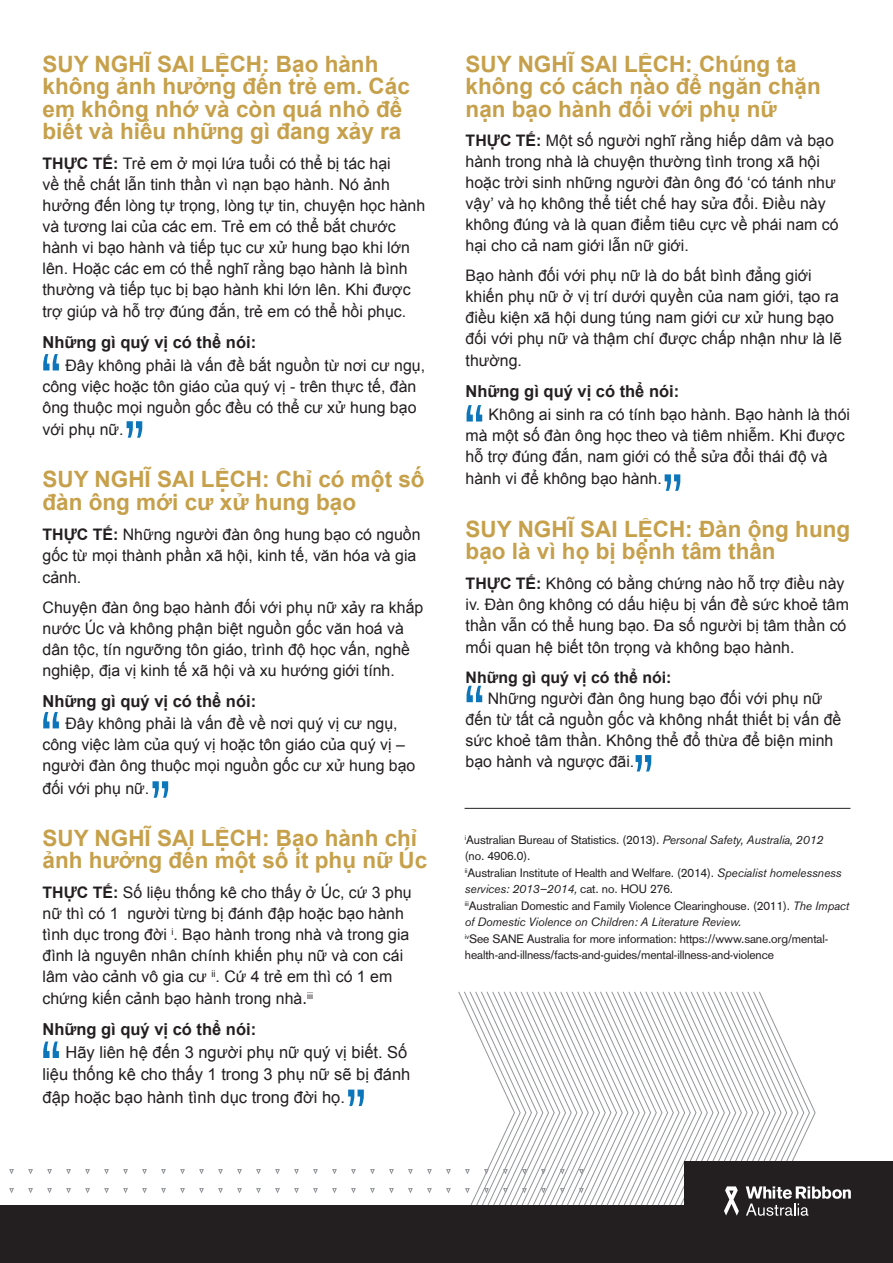
<style>
.page{position:relative;width:893px;height:1263px;background:#fff}
.page>*{position:absolute;margin:0;border:0;box-sizing:border-box;transform-origin:0 0}
.t1{font:61.5px "Akzidenz Grotesk";color:#0d76bb}
.t2{font:700 22.5px/22.5px "Arial";color:#c6a04a}
.t3{font:16.5px "Arial";color:#231f20}
.t4{font:700 16.5px "Arial";color:#231f20}
.t5{font:15.9px/21px "Arial";color:#231f20}
.t6{font:700 15.9px "Arial";color:#231f20}
.t7{font:12px/16.5px "Akzidenz Grotesk";letter-spacing:-.01em;color:#231f20}
.s1{font-weight:700}
.s2{font-family:"Akzidenz Grotesk";font-size:16.5px}
.s3{font-family:"Akzidenz Grotesk BQ";font-style:italic}
</style>
<div class="page">
<svg style="left:458px;top:991px;width:357px;height:214px"></svg>
<svg style="left:9px;top:1169px;width:574px;height:36px"></svg>
<div style="left:684px;top:1161px;width:209px;height:71px;background:#231f20"></div>
<div style="left:0;top:1205px;width:893px;height:58px;background:#231f20"></div>
<svg style="left:746px;top:1186px;width:105px;height:30px"></svg>
<svg style="left:724px;top:1186px;width:15px;height:29px"></svg>
<hr style="left:465px;top:808px;width:385px;height:1px;background:#231f20">
<p class="t2" style="left:43px;top:53px;width:369px">SUY NGHĨ SAI LỆCH: Bạo hành không ảnh hưởng đến trẻ em. Các em không nhớ và còn quá nhỏ để biết và hiểu những gì đang xảy ra</p>
<p class="t5" style="left:43px;top:153px;width:384px"><span class="s1">THỰC TẾ:</span> Trẻ em ở mọi lứa tuổi có thể bị tác hại<br>về thể chất lẫn tinh thần vì nạn bạo hành. Nó ảnh hưởng đến lòng tự trọng, lòng tự tin, chuyện học hành và tương lai của các em. Trẻ em có thể bắt chước hành vi bạo hành và tiếp tục cư xử hung bạo khi lớn lên. Hoặc các em có thể nghĩ rằng bạo hành là bình thường và tiếp tục bị bạo hành khi lớn lên. Khi được</p>
<p class="t5" style="left:43px;top:301px;width:365px">trợ giúp và hỗ trợ đúng đắn, trẻ em có thể hồi phục.</p>
<p class="t4" style="left:43px;top:331px;width:215px">Những gì quý vị có thể nói:</p>
<p class="t5" style="left:43px;top:355px;width:384px;text-indent:23px">Đây không phải là vấn đề bắt nguồn từ nơi cư ngụ, công việc hoặc tôn giáo của quý vị - trên thực tế, đàn ông thuộc mọi nguồn gốc đều có thể cư xử hung bạo</p>
<p class="t5" style="left:43px;top:419px;width:83px">với phụ nữ.</p>
<p class="t2" style="left:43px;top:469px;width:384px">SUY NGHĨ SAI LỆCH: Chỉ có một số đàn ông mới cư xử hung bạo</p>
<p class="t5" style="left:43px;top:524px;width:380px"><span class="s1">THỰC TẾ:</span> Những người đàn ông hung bạo có nguồn gốc từ mọi thành phần xã hội, kinh tế, văn hóa và gia</p>
<p class="t5" style="left:43px;top:567px;width:40px">cảnh.</p>
<p class="t5" style="left:43px;top:597px;width:382px">Chuyện đàn ông bạo hành đối với phụ nữ xảy ra khắp nước Úc và không phận biệt nguồn gốc văn hoá và dân tộc, tín ngưỡng tôn giáo, trình độ học vấn, nghề nghiệp, địa vị kinh tế xã hội và xu hướng giới tính.</p>
<p class="t4" style="left:43px;top:690px;width:215px">Những gì quý vị có thể nói:</p>
<p class="t5" style="left:43px;top:713px;width:374px;text-indent:23px">Đây không phải là vấn đề về nơi quý vị cư ngụ, công việc làm của quý vị hoặc tôn giáo của quý vị – người đàn ông thuộc mọi nguồn gốc cư xử hung bạo</p>
<p class="t5" style="left:43px;top:778px;width:108px">đối với phụ nữ.</p>
<p class="t2" style="left:43px;top:827px;width:386px">SUY NGHĨ SAI LỆCH: Bạo hành chỉ ảnh hưởng đến một số ít phụ nữ Úc</p>
<p class="t5" style="left:43px;top:882px;width:371px"><span class="s1">THỰC TẾ:</span> Số liệu thống kê cho thấy ở Úc, cứ 3 phụ nữ thì có 1 người từng bị đánh đập hoặc bạo hành tình dục trong đời <sup>i</sup>. Bạo hành trong nhà và trong gia đình là nguyên nhân chính khiến phụ nữ và con cái lâm vào cảnh vô gia cư <sup>ii</sup>. Cứ 4 trẻ em thì có 1 em</p>
<p class="t5" style="left:43px;top:988px;width:272px">chứng kiến cảnh bạo hành trong nhà<span class="s2">.</span><sup>iii</sup></p>
<p class="t4" style="left:43px;top:1018px;width:215px">Những gì quý vị có thể nói:</p>
<p class="t3" style="left:65px;top:1041px;width:343px">Hãy liên hệ đến 3 người phụ nữ quý vị biết. Số</p>
<p class="t3" style="left:43px;top:1064px;width:369px">liệu thống kê cho thấy 1 trong 3 phụ nữ sẽ bị đánh</p>
<p class="t3" style="left:43px;top:1086px;width:304px">đập hoặc bạo hành tình dục trong đời họ.</p>
<p class="t1" style="left:39px;top:340px;width:25px">“</p>
<p class="t1" style="left:122px;top:407px;width:25px">”</p>
<p class="t1" style="left:39px;top:698px;width:25px">“</p>
<p class="t1" style="left:148px;top:767px;width:25px">”</p>
<p class="t1" style="left:39px;top:1027px;width:25px">“</p>
<p class="t1" style="left:344px;top:1076px;width:25px">”</p>
<p class="t2" style="left:466px;top:53px;width:357px">SUY NGHĨ SAI LỆCH: Chúng ta không có cách nào để ngăn chặn nạn bạo hành đối với phụ nữ</p>
<p class="t5" style="left:466px;top:130px;width:374px"><span class="s1">THỰC TẾ:</span> Một số người nghĩ rằng hiếp dâm và bạo hành trong nhà là chuyện thường tình trong xã hội hoặc trời sinh những người đàn ông đó ‘có tánh như vậy’ và họ không thể tiết chế hay sửa đổi. Điều này không đúng và là quan điểm tiêu cực về phái nam có hại cho cả nam giới lẫn nữ giới.</p>
<p class="t5" style="left:466px;top:265px;width:378px">Bạo hành đối với phụ nữ là do bất bình đẳng giới khiến phụ nữ ở vị trí dưới quyền của nam giới, tạo ra điều kiện xã hội dung túng nam giới cư xử hung bạo đối với phụ nữ và thậm chí được chấp nhận như là lẽ</p>
<p class="t5" style="left:466px;top:350px;width:58px">thường.</p>
<p class="t4" style="left:466px;top:380px;width:215px">Những gì quý vị có thể nói:</p>
<p class="t5" style="left:466px;top:404px;width:386px;text-indent:23px">Không ai sinh ra có tính bạo hành. Bạo hành là thói mà một số đàn ông học theo và tiêm nhiễm. Khi được hỗ trợ đúng đắn, nam giới có thể sửa đổi thái độ và</p>
<p class="t5" style="left:466px;top:468px;width:198px">hành vi để không bạo hành.</p>
<p class="t2" style="left:466px;top:518px;width:386px">SUY NGHĨ SAI LỆCH: Đàn ông hung bạo là vì họ bị bệnh tâm thần</p>
<p class="t5" style="left:466px;top:573px;width:385px"><span class="s1">THỰC TẾ:</span> Không có bằng chứng nào hỗ trợ điều này iv. Đàn ông không có dấu hiệu bị vấn đề sức khoẻ tâm thần vẫn có thể hung bạo. Đa số người bị tâm thần có</p>
<p class="t5" style="left:466px;top:637px;width:330px">mối quan hệ biết tôn trọng và không bạo hành.</p>
<p class="t6" style="left:466px;top:666px;width:207px">Những gì quý vị có thể nói:</p>
<p class="t5" style="left:488px;top:688px;width:336px">Những người đàn ông hung bạo đối với phụ nữ</p>
<p class="t5" style="left:466px;top:709px;width:377px">đến từ tất cả nguồn gốc và không nhất thiết bị vấn đề</p>
<p class="t5" style="left:466px;top:730px;width:369px">sức khoẻ tâm thần. Không thể đổ thừa để biện minh</p>
<p class="t5" style="left:466px;top:751px;width:170px">bạo hành và ngược đãi.</p>
<p class="t1" style="left:462px;top:391px;width:25px">“</p>
<p class="t1" style="left:660px;top:460px;width:25px">”</p>
<p class="t1" style="left:462px;top:672px;width:25px">“</p>
<p class="t1" style="left:631px;top:741px;width:25px">”</p>
<p class="t7" style="left:465px;top:831px;width:360px"><sup>i</sup>Australian Bureau of Statistics. (2013). <span class="s3">Personal Safety, Australia, 2012 </span>(no. 4906.0).</p>
<p class="t7" style="left:465px;top:864px;width:378px"><sup>ii</sup>Australian Institute of Health and Welfare. (2014). <span class="s3">Specialist homelessness services: 2013–2014,</span> cat. no. HOU 276.</p>
<p class="t7" style="left:465px;top:897px;width:386px"><sup>iii</sup>Australian Domestic and Family Violence Clearinghouse. (2011). <span class="s3">The Impact of Domestic Violence on Children: A Literature Review.</span></p>
<p class="t7" style="left:465px;top:930px;width:365px"><sup>iv</sup>See SANE Australia for more information: https://www.sane.org/mental&shy;health-and-illness/facts-and-guides/mental-illness-and-violence</p>
</div>
